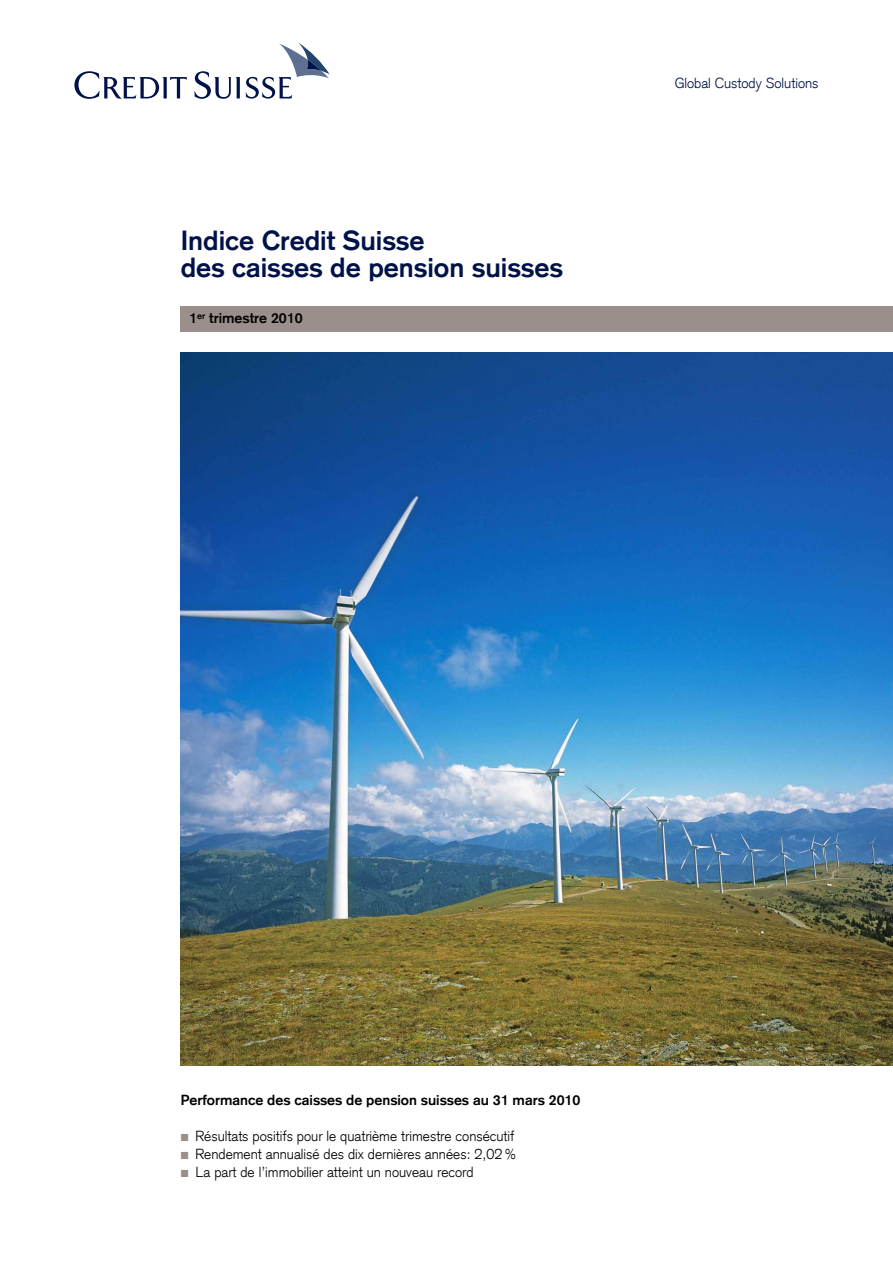
<style>
.page{position:relative;width:893px;height:1263px;background:#fff}
.page>*{position:absolute;margin:0;border:0;box-sizing:border-box;transform-origin:0 0}
.t1{font:700 27px/27px "Credit Suisse Type";color:#001248}
.t2{font:300 14.25px "Credit Suisse Type";color:#000}
.t3{font:700 14.25px "Credit Suisse Type";color:#000}
.t4{font:300 14.25px "Credit Suisse Type";color:#001248}
.s1{color:#9a8f8a}
</style>
<div class="page">
<svg style="left:74px;top:71px;width:113px;height:28px"></svg>
<svg style="left:246px;top:43px;width:84px;height:56px"></svg>
<svg style="left:194px;top:71px;width:46px;height:28px"></svg>
<div style="left:181px;top:306px;width:712px;height:26px;background:#9a8f8a"></div>
<img style="left:181px;top:353px;width:712px;height:712px">
<h1 class="t1" style="left:181px;top:227px;width:384px">Indice Credit Suisse<br>des caisses de pension suisses</h1>
<p class="t3" style="left:189px;top:309px;width:115px">1<sup>er</sup> trimestre 2010</p>
<p class="t4" style="left:675px;top:74px;width:145px">Global Custody Solutions</p>
<p class="t3" style="left:181px;top:1091px;width:401px">Performance des caisses de pension suisses au 31 mars 2010</p>
<p class="t2" style="left:181px;top:1127px;width:335px"><span class="s1">■</span> Résultats positifs pour le quatrième trimestre consécutif</p>
<p class="t2" style="left:181px;top:1145px;width:338px"><span class="s1">■</span> Rendement annualisé des dix dernières années: 2,02%</p>
<p class="t2" style="left:181px;top:1163px;width:294px"><span class="s1">■</span> La part de l’immobilier atteint un nouveau record</p>
</div>
